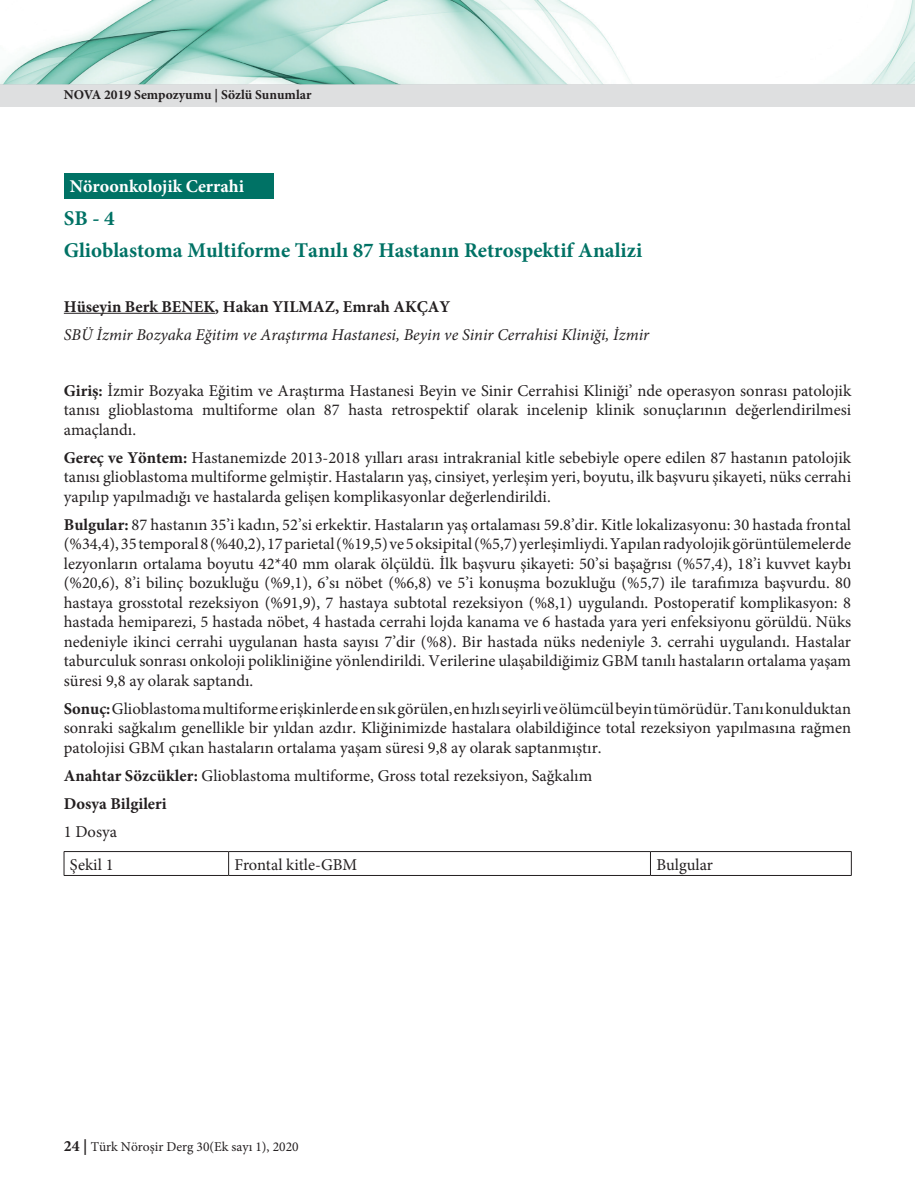
<style>
.page{position:relative;width:915px;height:1191px;background:#fff}
.page>*{position:absolute;margin:0;border:0;box-sizing:border-box;transform-origin:0 0}
.t1{font:700 21px/32.5px "Minion Pro";color:#007265}
.t2{font:700 18px "Minion Pro";color:#fff}
.t3{font:16.5px/19.5px "Minion Pro";color:#231f20;text-align:justify}
.t4{font:italic 16.5px "Minion Pro";color:#231f20}
.t5{font:700 16.5px "Minion Pro";color:#231f20}
.t6{font:13.5px "Minion Pro";color:#231f20}
.t7{font:700 13.5px "Minion Pro";color:#231f20}
.s1{font-weight:700}
.s2{font-weight:700;font-size:15.75px}
</style>
<div class="page">
<img style="left:0;top:0;width:914px;height:84px">
<svg style="left:914px;top:84px;width:1px;height:22px"></svg>
<div style="left:0;top:84px;width:914px;height:22px;background:#dedfe0"></div>
<hr style="left:64px;top:313px;width:151px;height:1px;background:#231f20">
<div style="left:64px;top:173px;width:209px;height:25px;background:#007265"></div>
<hr style="left:64px;top:851px;width:164px;height:1px;background:#231f20">
<svg style="left:64px;top:851px;width:1px;height:24px"></svg>
<hr style="left:228px;top:851px;width:422px;height:1px;background:#231f20">
<svg style="left:228px;top:851px;width:1px;height:24px"></svg>
<hr style="left:650px;top:851px;width:201px;height:1px;background:#231f20">
<svg style="left:650px;top:851px;width:1px;height:24px"></svg>
<svg style="left:850px;top:851px;width:1px;height:24px"></svg>
<hr style="left:64px;top:875px;width:164px;height:1px;background:#231f20">
<hr style="left:228px;top:875px;width:422px;height:1px;background:#231f20">
<hr style="left:650px;top:875px;width:201px;height:1px;background:#231f20">
<p class="t7" style="left:64px;top:85px;width:249px">NOVA 2019 Sempozyumu | Sözlü Sunumlar</p>
<p class="t2" style="left:70px;top:174px;width:176px">Nöroonkolojik Cerrahi</p>
<p class="t1" style="left:64px;top:201px;width:579px">SB - 4<br>Glioblastoma Multiforme Tanılı 87 Hastanın Retrospektif Analizi</p>
<p class="t5" style="left:64px;top:295px;width:388px">Hüseyin Berk BENEK, Hakan YILMAZ, Emrah AKÇAY</p>
<p class="t4" style="left:64px;top:323px;width:586px">SBÜ İzmir Bozyaka Eğitim ve Araştırma Hastanesi, Beyin ve Sinir Cerrahisi Kliniği, İzmir</p>
<p class="t3" style="left:64px;top:381px;width:788px"><span class="s1">Giriş:</span> İzmir Bozyaka Eğitim ve Araştırma Hastanesi Beyin ve Sinir Cerrahisi Kliniği’ nde operasyon sonrası patolojik tanısı glioblastoma multiforme olan 87 hasta retrospektif olarak incelenip klinik sonuçlarının değerlendirilmesi amaçlandı.</p>
<p class="t3" style="left:64px;top:448px;width:788px"><span class="s1">Gereç ve Yöntem:</span> Hastanemizde 2013-2018 yılları arası intrakranial kitle sebebiyle opere edilen 87 hastanın patolojik tanısı glioblastoma multiforme gelmiştir. Hastaların yaş, cinsiyet, yerleşim yeri, boyutu, ilk başvuru şikayeti, nüks cerrahi yapılıp yapılmadığı ve hastalarda gelişen komplikasyonlar değerlendirildi.</p>
<p class="t3" style="left:64px;top:515px;width:788px"><span class="s1">Bulgular:</span> 87 hastanın 35’i kadın, 52’si erkektir. Hastaların yaş ortalaması 59.8’dir. Kitle lokalizasyonu: 30 hastada frontal (%34,4), 35 temporal 8 (%40,2), 17 parietal (%19,5) ve 5 oksipital (%5,7) yerleşimliydi. Yapılan radyolojik görüntülemelerde lezyonların ortalama boyutu 42*40 mm olarak ölçüldü. İlk başvuru şikayeti: 50’si başağrısı (%57,4), 18’i kuvvet kaybı (%20,6), 8’i bilinç bozukluğu (%9,1), 6’sı nöbet (%6,8) ve 5’i konuşma bozukluğu (%5,7) ile tarafımıza başvurdu. 80 hastaya grosstotal rezeksiyon (%91,9), 7 hastaya subtotal rezeksiyon (%8,1) uygulandı. Postoperatif komplikasyon: 8 hastada hemiparezi, 5 hastada nöbet, 4 hastada cerrahi lojda kanama ve 6 hastada yara yeri enfeksiyonu görüldü. Nüks nedeniyle ikinci cerrahi uygulanan hasta sayısı 7’dir (%8). Bir hastada nüks nedeniyle 3. cerrahi uygulandı. Hastalar taburculuk sonrası onkoloji polikliniğine yönlendirildi. Verilerine ulaşabildiğimiz GBM tanılı hastaların ortalama yaşam süresi 9,8 ay olarak saptandı.</p>
<p class="t3" style="left:64px;top:699px;width:788px"><span class="s1">Sonuç:</span> Glioblastoma multiforme erişkinlerde en sık görülen, en hızlı seyirli ve ölümcül beyin tümörüdür. Tanı konulduktan sonraki sağkalım genellikle bir yıldan azdır. Kliğinimizde hastalara olabildiğince total rezeksiyon yapılmasına rağmen patolojisi GBM çıkan hastaların ortalama yaşam süresi 9,8 ay olarak saptanmıştır.</p>
<p class="t3" style="left:64px;top:761px;width:529px;line-height:28px"><span class="s1">Anahtar Sözcükler:</span> Glioblastoma multiforme, Gross total rezeksiyon, Sağkalım<br><span class="s1">Dosya Bilgileri</span></p>
<p class="t3" style="left:64px;top:815px;width:55px;line-height:32.7px;text-align:center">1 Dosya<br>Şekil 1</p>
<p class="t3" style="left:234px;top:854px;width:124px">Frontal kitle-GBM</p>
<p class="t3" style="left:656px;top:854px;width:58px">Bulgular</p>
<p class="t6" style="left:64px;top:1138px;width:236px"><span class="s2">24 |</span> Türk Nöroşir Derg 30(Ek sayı 1), 2020</p>
</div>
